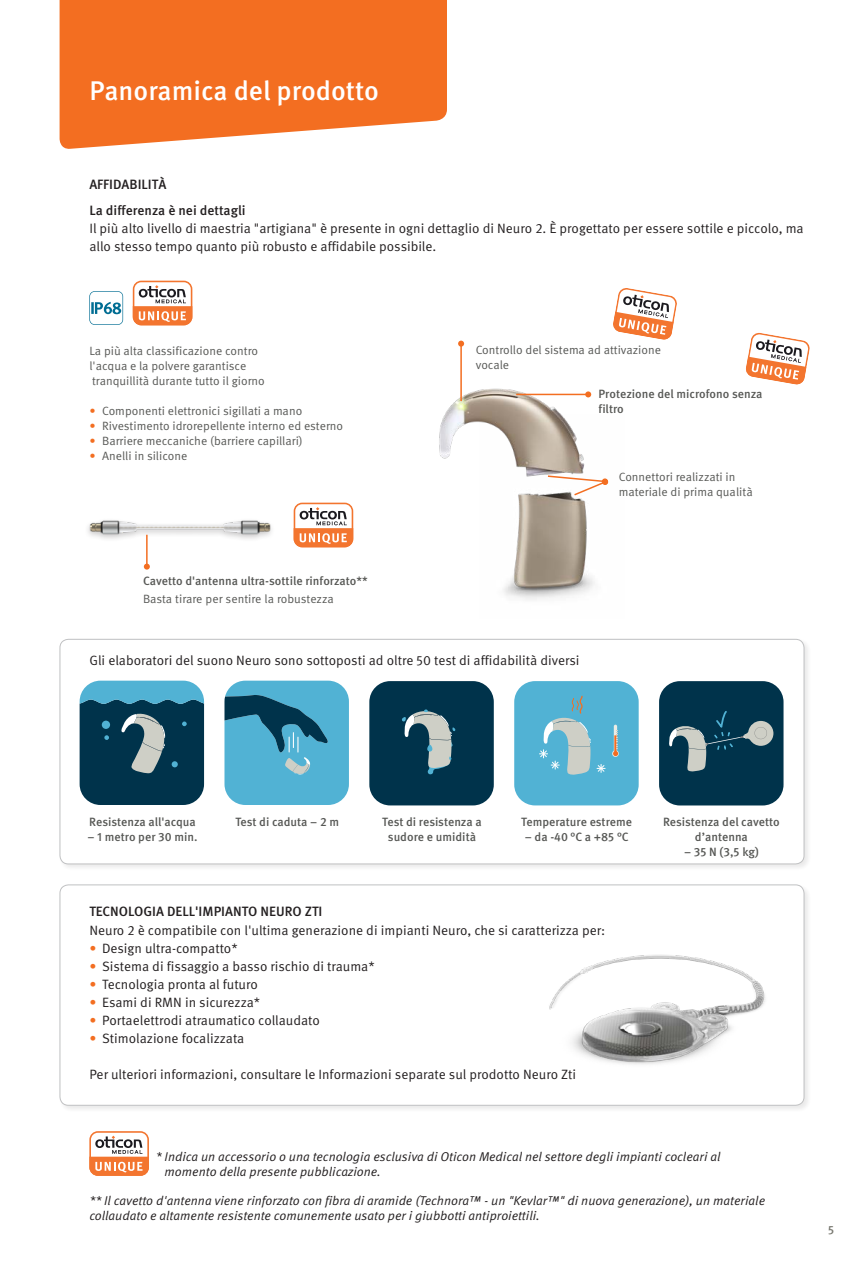
<style>
.page{position:relative;width:864px;height:1263px;background:#fff}
.page>*{position:absolute;margin:0;border:0;box-sizing:border-box;transform-origin:0 0}
.t1{font:500 27px "Meta Pro OM";color:#fff}
.t2{font:13.5px/18px "Meta Pro OM";color:#231f20}
.t3{font:500 13.5px/25.8px "Meta Pro OM";color:#231f20}
.t4{font:italic 12.75px/15px "Meta Pro OM";color:#231f20}
.t5{font:12px/15px "Meta Pro OM";color:#575855}
.t6{font:500 12px/15px "Meta Pro OM";color:#575855;text-align:center}
.t7{font:500 12px "Meta Pro OM";color:#77776f}
.s1{color:#f36e21}
</style>
<div class="page">
<div style="left:58px;top:883px;width:753px;height:230px;background:#231f20;opacity:.2"></div>
<div style="left:60px;top:885px;width:743px;height:220px;background:#fff;border-radius:9px"></div>
<div style="left:58px;top:637px;width:753px;height:235px;background:#231f20;opacity:.2"></div>
<div style="left:60px;top:639px;width:743px;height:225px;background:#fff;border-radius:9px"></div>
<div style="left:60px;top:639px;width:744px;height:225px;border:1px solid #808285;border-radius:9px"></div>
<svg style="left:60px;top:0;width:387px;height:149px;background:#f47b36"></svg>
<svg style="left:224px;top:681px;width:125px;height:124px;background:#4ca1c0"></svg>
<svg style="left:80px;top:681px;width:124px;height:124px;background:#255a70"></svg>
<div style="left:658px;top:681px;width:125px;height:124px;background:#00334b;border-radius:21px"></div>
<svg style="left:669px;top:711px;width:104px;height:61px"></svg>
<div style="left:514px;top:681px;width:124px;height:124px;background:#51b2d4;border-radius:21px"></div>
<svg style="left:596px;top:764px;width:9px;height:9px"></svg>
<svg style="left:613px;top:725px;width:4px;height:29px"></svg>
<svg style="left:612px;top:730px;width:6px;height:26px"></svg>
<svg style="left:539px;top:696px;width:51px;height:79px"></svg>
<div style="left:369px;top:681px;width:124px;height:124px;background:#00334b;border-radius:21px"></div>
<svg style="left:402px;top:709px;width:53px;height:66px"></svg>
<img style="left:514px;top:955px;width:285px;height:153px">
<svg style="left:89px;top:1131px;width:60px;height:45px"></svg>
<svg style="left:297px;top:503px;width:56px;height:44px"></svg>
<img style="left:88px;top:504px;width:209px;height:54px">
<hr style="left:146px;top:535px;width:1px;height:32px;background:#f36e21">
<svg style="left:144px;top:564px;width:6px;height:6px"></svg>
<svg style="left:133px;top:281px;width:59px;height:44px"></svg>
<svg style="left:89px;top:291px;width:34px;height:34px"></svg>
<img style="left:439px;top:377px;width:170px;height:223px">
<hr style="left:460px;top:344px;width:1px;height:57px;background:#f36e21">
<svg style="left:458px;top:341px;width:6px;height:6px"></svg>
<hr style="left:516px;top:394px;width:72px;height:1px;background:#f36e21">
<svg style="left:585px;top:391px;width:6px;height:6px"></svg>
<svg style="left:546px;top:474px;width:62px;height:23px"></svg>
<svg style="left:613px;top:288px;width:64px;height:52px"></svg>
<svg style="left:746px;top:332px;width:64px;height:53px"></svg>
<h1 class="t1" style="left:89px;top:74px;width:291px">Panoramica del prodotto</h1>
<p class="t3" style="left:89px;top:171px;width:158px">AFFIDABILITÀ<br>La differenza è nei dettagli</p>
<p class="t2" style="left:89px;top:219px;width:715px">Il più alto livello di maestria "artigiana" è presente in ogni dettaglio di Neuro 2. È progettato per essere sottile e piccolo, ma allo stesso tempo quanto più robusto e affidabile possibile.</p>
<p class="t5" style="left:89px;top:344px;width:177px">La più alta classificazione contro l'acqua e la polvere garantisce tranquillità durante tutto il giorno</p>
<p class="t5" style="left:89px;top:404px;width:214px"><span class="s1">•</span> Componenti elettronici sigillati a mano</p>
<p class="t5" style="left:89px;top:419px;width:255px"><span class="s1">•</span> Rivestimento idrorepellente interno ed esterno</p>
<p class="t5" style="left:89px;top:434px;width:215px"><span class="s1">•</span> Barriere meccaniche (barriere capillari)</p>
<p class="t5" style="left:89px;top:449px;width:99px"><span class="s1">•</span> Anelli in silicone</p>
<p class="t6" style="left:143px;top:573px;width:226px">Cavetto d'antenna ultra-sottile rinforzato**</p>
<p class="t5" style="left:143px;top:591px;width:192px">Basta tirare per sentire la robustezza</p>
<p class="t5" style="left:475px;top:342px;width:187px">Controllo del sistema ad attivazione vocale</p>
<p class="t6" style="left:598px;top:387px;width:165px;text-align:left">Protezione del microfono senza filtro</p>
<p class="t5" style="left:618px;top:469px;width:135px">Connettori realizzati in materiale di prima qualità</p>
<p class="t2" style="left:89px;top:651px;width:491px">Gli elaboratori del suono Neuro sono sottoposti ad oltre 50 test di affidabilità diversi</p>
<p class="t6" style="left:89px;top:814px;width:108px">Resistenza all'acqua</p>
<p class="t6" style="left:87px;top:829px;width:112px">– 1 metro per 30 min.</p>
<p class="t6" style="left:235px;top:814px;width:105px">Test di caduta – 2 m</p>
<p class="t6" style="left:382px;top:814px;width:101px">Test di resistenza a sudore e umidità</p>
<p class="t6" style="left:521px;top:814px;width:112px">Temperature estreme</p>
<p class="t6" style="left:524px;top:829px;width:105px">– da -40 °C a +85 °C</p>
<p class="t3" style="left:89px;top:898px;width:234px">TECNOLOGIA DELL'IMPIANTO NEURO ZTI</p>
<p class="t2" style="left:89px;top:921px;width:517px">Neuro 2 è compatibile con l'ultima generazione di impianti Neuro, che si caratterizza per:</p>
<p class="t2" style="left:89px;top:939px;width:150px"><span class="s1">•</span> Design ultra-compatto*</p>
<p class="t2" style="left:89px;top:957px;width:287px"><span class="s1">•</span> Sistema di fissaggio a basso rischio di trauma*</p>
<p class="t2" style="left:89px;top:975px;width:170px"><span class="s1">•</span> Tecnologia pronta al futuro</p>
<p class="t2" style="left:89px;top:993px;width:172px"><span class="s1">•</span> Esami di RMN in sicurezza*</p>
<p class="t2" style="left:89px;top:1011px;width:232px"><span class="s1">•</span> Portaelettrodi atraumatico collaudato</p>
<p class="t2" style="left:89px;top:1029px;width:156px"><span class="s1">•</span> Stimolazione focalizzata</p>
<p class="t2" style="left:89px;top:1065px;width:488px">Per ulteriori informazioni, consultare le Informazioni separate sul prodotto Neuro Zti</p>
<p class="t6" style="left:662px;top:814px;width:118px">Resistenza del cavetto d’antenna</p>
<p class="t6" style="left:683px;top:844px;width:76px">– 35 N (3,5 kg)</p>
<p class="t4" style="left:164px;top:1149px;width:557px;text-indent:-9px">* Indica un accessorio o una tecnologia esclusiva di Oticon Medical nel settore degli impianti cocleari al momento della presente pubblicazione.</p>
<p class="t4" style="left:89px;top:1193px;width:677px">** Il cavetto d'antenna viene rinforzato con fibra di aramide (Technora™ - un "Kevlar™" di nuova generazione), un materiale collaudato e altamente resistente comunemente usato per i giubbotti antiproiettili.</p>
<p class="t7" style="left:827px;top:1222px;width:8px">5</p>
</div>
